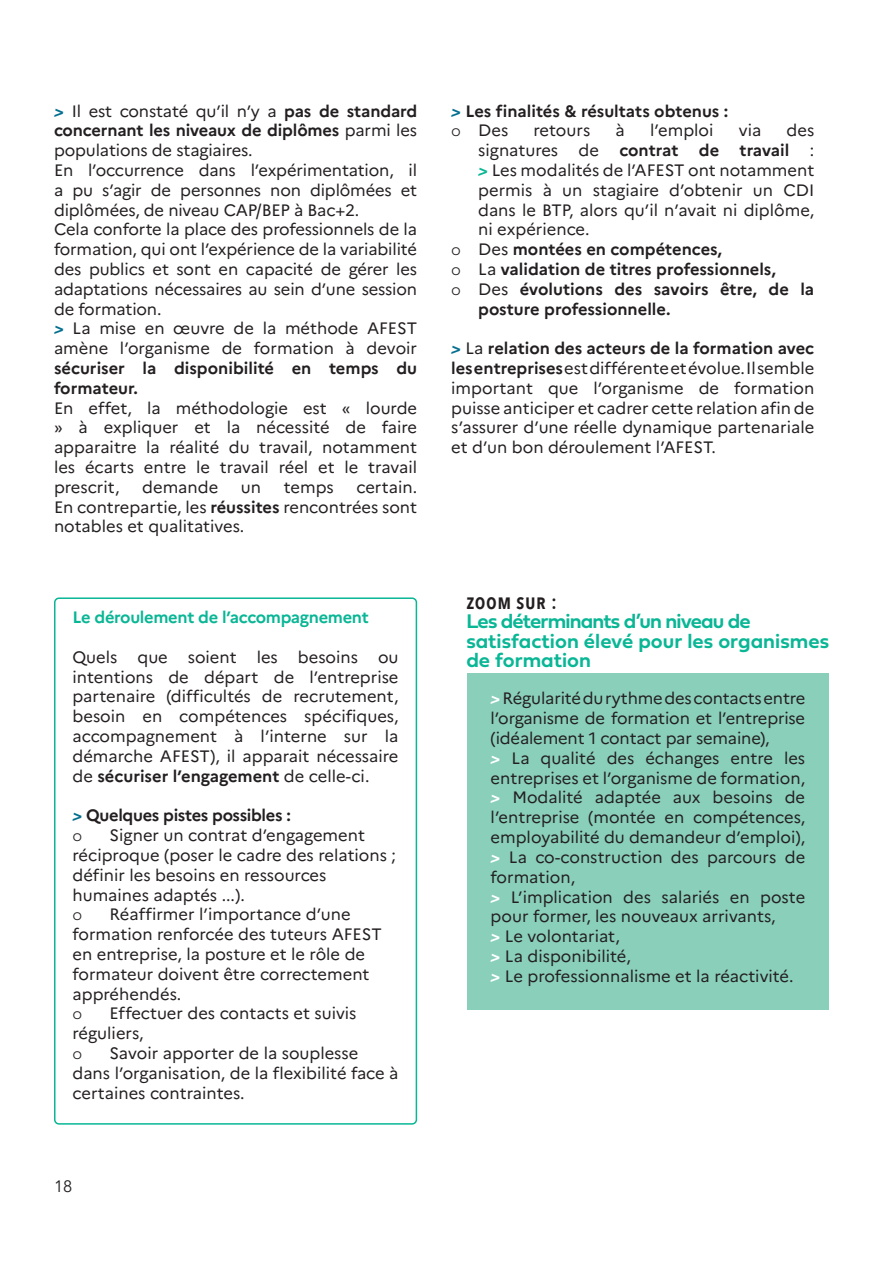
<style>
.page{position:relative;width:893px;height:1263px;background:#fff}
.page>*{position:absolute;margin:0;border:0;box-sizing:border-box;transform-origin:0 0}
.t1{font:20.55px/19.5px "Fieldwork Geo Demibold";letter-spacing:.005em;color:#09b695}
.t2{font:600 20.55px "Avenir Next Condensed";letter-spacing:.025em;color:#231f20}
.t3{font:16.5px/19.8px "Marianne";color:#231f20}
.t4{font:700 16.5px/19.8px "Marianne";color:#231f20}
.t5{font:700 16.5px "Marianne";letter-spacing:-.02em;color:#09b695}
.t6{font:700 16.5px "Marianne";letter-spacing:-.02em;color:#231f20}
.t7{font:300 16.5px "Avenir LT Std";color:#231f20}
.t8{font:16.5px "Avenir";color:#231f20}
.s1{font-weight:700;font-style:italic;color:#056f90}
.s2{font-weight:700}
.s3{font-style:italic;color:#056f90}
.s4{font-family:"Avenir LT Std";font-weight:300}
.s5{font-weight:400}
.s6{font-weight:700;font-style:italic;color:#09b695}
.s7{font-weight:700;font-style:italic;color:#fff}
</style>
<div class="page">
<div style="left:467px;top:673px;width:362px;height:337px;background:#89cfba"></div>
<div style="left:54px;top:597px;width:363px;height:528px;border:2px solid #09b695;border-radius:4px"></div>
<p class="t3" style="left:54px;top:101px;width:365px"><span class="s1">&gt;</span> Il est constaté qu’il n’y a <span class="s2">pas de standard concernant les niveaux de diplômes</span> parmi les populations de stagiaires.<br>En l’occurrence dans l’expérimentation, il a pu s’agir de personnes non diplômées et diplômées, de niveau CAP/BEP à Bac+2.<br>Cela conforte la place des professionnels de la formation, qui ont l’expérience de la variabilité des publics et sont en capacité de gérer les adaptations nécessaires au sein d’une session de formation.<br><span class="s1">&gt;</span> La mise en œuvre de la méthode AFEST amène l’organisme de formation à devoir</p>
<p class="t4" style="left:54px;top:358px;width:365px">sécuriser la disponibilité en temps du formateur.</p>
<p class="t3" style="left:54px;top:398px;width:365px;text-align:justify">En effet, la méthodologie est « lourde » à expliquer et la nécessité de faire apparaitre la réalité du travail, notamment les écarts entre le travail réel et le travail prescrit,</p>
<p class="t3" style="left:54px;top:477px;width:365px;text-align:justify;text-indent:302px">certain.<br>En contrepartie, les <span class="s2">réussites</span> rencontrées sont notables et qualitatives.</p>
<p class="t3" style="left:142px;top:477px;width:78px">demande</p>
<p class="t3" style="left:241px;top:477px;width:22px">un</p>
<p class="t3" style="left:284px;top:477px;width:51px">temps</p>
<p class="t5" style="left:73px;top:607px;width:298px">Le déroulement de l’accompagnement</p>
<p class="t3" style="left:73px;top:647px;width:328px;text-align:justify">Quels que soient les besoins ou intentions de départ de l’entreprise partenaire (difficultés de recrutement, besoin en compétences spécifiques, accompagnement à l’interne sur la démarche AFEST), il apparait nécessaire de <span class="s2">sécuriser l’engagement</span> de celle-ci.</p>
<p class="t6" style="left:73px;top:805px;width:220px"><span class="s3">&gt;</span> Quelques pistes possibles :</p>
<p class="t7" style="left:73px;top:826px;width:11px">o</p>
<p class="t3" style="left:73px;top:825px;width:325px;text-indent:37px">Signer un contrat d’engagement réciproque (poser le cadre des relations ; définir les besoins en ressources humaines adaptés ...).</p>
<p class="t7" style="left:73px;top:905px;width:11px">o</p>
<p class="t3" style="left:73px;top:904px;width:311px;text-indent:37px">Réaffirmer l’importance d’une formation renforcée des tuteurs AFEST en entreprise, la posture et le rôle de formateur doivent être correctement appréhendés.</p>
<p class="t7" style="left:73px;top:1004px;width:11px">o</p>
<p class="t3" style="left:73px;top:1003px;width:286px;text-indent:37px">Effectuer des contacts et suivis réguliers,</p>
<p class="t7" style="left:73px;top:1043px;width:11px">o</p>
<p class="t3" style="left:73px;top:1043px;width:327px;text-indent:37px">Savoir apporter de la souplesse dans l’organisation, de la flexibilité face à certaines contraintes.</p>
<p class="t8" style="left:54px;top:1177px;width:20px">18</p>
<p class="t4" style="left:451px;top:101px;width:279px"><span class="s3">&gt;</span> Les finalités &amp; résultats obtenus : <span class="s4">o</span> <span class="s5">Des</span></p>
<p class="t3" style="left:534px;top:121px;width:58px">retours</p>
<p class="t3" style="left:616px;top:121px;width:11px">à</p>
<p class="t3" style="left:650px;top:121px;width:65px">l’emploi</p>
<p class="t3" style="left:739px;top:121px;width:24px">via</p>
<p class="t3" style="left:787px;top:121px;width:29px">des</p>
<p class="t4" style="left:478px;top:140px;width:338px"><span class="s5">signatures de</span> contrat de travail <span class="s5">:</span></p>
<p class="t3" style="left:478px;top:160px;width:338px"><span class="s6">&gt;</span> Les modalités de l’AFEST ont notamment</p>
<p class="t3" style="left:478px;top:180px;width:338px">permis à un stagiaire d’obtenir un CDI</p>
<p class="t3" style="left:478px;top:200px;width:338px">dans le BTP, alors qu’il n’avait ni diplôme,</p>
<p class="t3" style="left:478px;top:220px;width:113px">ni expérience.</p>
<p class="t4" style="left:451px;top:239px;width:272px"><span class="s4">o</span> <span class="s5">Des</span> montées en compétences,</p>
<p class="t4" style="left:451px;top:259px;width:326px"><span class="s4">o</span> <span class="s5">La</span> validation de titres professionnels,</p>
<p class="t4" style="left:451px;top:279px;width:365px"><span class="s4">o</span> <span class="s5">Des</span> évolutions des savoirs être, de la</p>
<p class="t4" style="left:478px;top:299px;width:194px">posture professionnelle.</p>
<p class="t3" style="left:451px;top:338px;width:365px;text-align:justify"><span class="s1">&gt;</span> La <span class="s2">relation des acteurs de la formation avec les entreprises</span> est différente et évolue. Il semble important que l’organisme de formation puisse anticiper et cadrer cette relation afin de s’assurer d’une réelle dynamique partenariale et d’un bon déroulement l’AFEST.</p>
<p class="t2" style="left:466px;top:584px;width:92px">zoom sur :</p>
<p class="t1" style="left:466px;top:611px;width:364px">Les déterminants d’un niveau de satisfaction élevé pour les organismes de formation</p>
<p class="t3" style="left:491px;top:689px;width:316px"><span class="s7">&gt;</span> Régularité du rythme des contacts entre l’organisme de formation et l’entreprise (idéalement 1 contact par semaine),<br><span class="s7">&gt;</span> La qualité des échanges entre les entreprises et l’organisme de formation, <span class="s7">&gt;</span> Modalité adaptée aux besoins de l’entreprise (montée en compétences, employabilité du demandeur d’emploi), <span class="s7">&gt;</span> La co-construction des parcours de formation,<br><span class="s7">&gt;</span> L’implication des salariés en poste pour former, les nouveaux arrivants,<br><span class="s7">&gt;</span> Le volontariat,<br><span class="s7">&gt;</span> La disponibilité,<br><span class="s7">&gt;</span> Le professionnalisme et la réactivité.</p>
</div>
